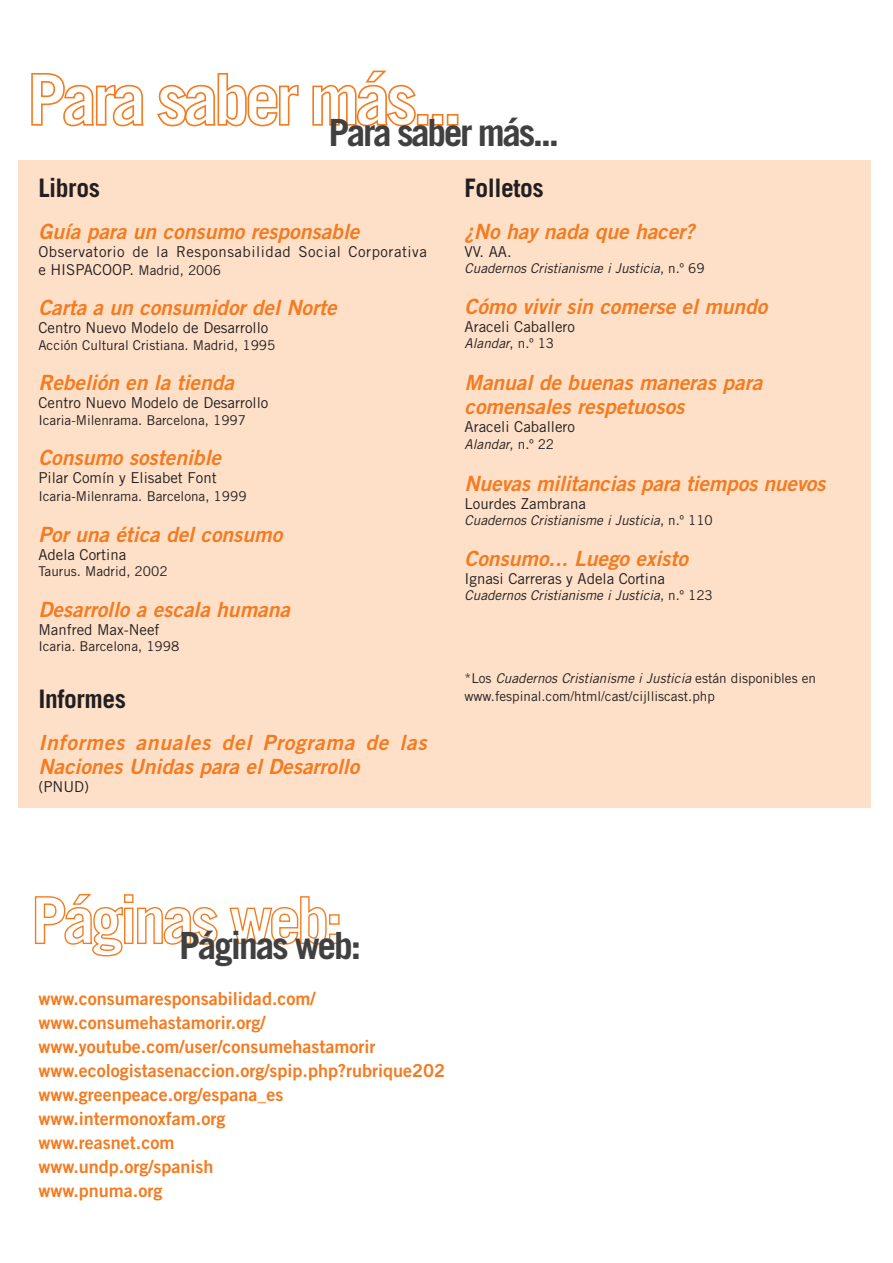
<style>
.page{position:relative;width:893px;height:1263px;background:#fff}
.page>*{position:absolute;margin:0;border:0;box-sizing:border-box;transform-origin:0 0}
.t1{font:700 37.5px "Trade Gothic";letter-spacing:-.065em;color:#404041}
.t2{font:700 25.5px "Trade Gothic";letter-spacing:-.015em;color:#231f20}
.t3{font:italic 21px/24px "Trade Gothic Bold Two";color:#f47b20}
.t4{font:18px/24px "Trade Gothic Bold Two";color:#f47b20}
.t5{font:15px "Trade Gothic";color:#231f20}
.t6{font:15px/18px "Trade Gothic";letter-spacing:.035em;color:#231f20}
.t7{font:13.5px/18px "Trade Gothic";color:#231f20}
.t8{font:italic 13.5px "Trade Gothic";color:#231f20}
.s1{font-size:13.5px}
.s2{font-style:normal}
.s3{font-style:italic}
</style>
<div class="page">
<div style="left:18px;top:161px;width:852px;height:647px;background:#fee0c8"></div>
<svg style="left:31px;top:70px;width:428px;height:57px"></svg>
<svg style="left:34px;top:894px;width:306px;height:63px"></svg>
<h1 class="t1" style="left:328px;top:119px;width:232px">Para saber más...</h1>
<p class="t2" style="left:38px;top:178px;width:63px">Libros</p>
<p class="t3" style="left:38px;top:221px;width:327px">Guía para un consumo responsable</p>
<p class="t6" style="left:38px;top:244px;width:390px">Observatorio de la Responsabilidad Social Corporativa e HISPACOOP. <span class="s1">Madrid, 2006</span></p>
<p class="t3" style="left:38px;top:298px;width:304px">Carta a un consumidor del Norte</p>
<p class="t5" style="left:38px;top:322px;width:231px">Centro Nuevo Modelo de Desarrollo</p>
<p class="t7" style="left:38px;top:337px;width:238px">Acción Cultural Cristiana. Madrid, 1995</p>
<p class="t3" style="left:38px;top:373px;width:201px">Rebelión en la tienda</p>
<p class="t5" style="left:38px;top:397px;width:231px">Centro Nuevo Modelo de Desarrollo</p>
<p class="t7" style="left:38px;top:412px;width:209px">Icaria-Milenrama. Barcelona, 1997</p>
<p class="t3" style="left:38px;top:448px;width:188px">Consumo sostenible</p>
<p class="t5" style="left:38px;top:472px;width:180px">Pilar Comín y Elisabet Font</p>
<p class="t7" style="left:38px;top:489px;width:210px">Icaria-Milenrama. Barcelona, 1999</p>
<p class="t3" style="left:38px;top:524px;width:250px">Por una ética del consumo</p>
<p class="t5" style="left:38px;top:549px;width:89px">Adela Cortina</p>
<p class="t7" style="left:38px;top:564px;width:131px">Taurus. Madrid, 2002</p>
<p class="t3" style="left:38px;top:599px;width:257px">Desarrollo a escala humana</p>
<p class="t5" style="left:38px;top:624px;width:123px">Manfred Max-Neef</p>
<p class="t7" style="left:38px;top:639px;width:142px">Icaria. Barcelona, 1998</p>
<p class="t2" style="left:38px;top:690px;width:89px">Informes</p>
<p class="t3" style="left:38px;top:733px;width:394px">Informes anuales del Programa de las<br>Naciones Unidas para el Desarrollo</p>
<p class="t5" style="left:38px;top:781px;width:52px">(PNUD)</p>
<p class="t2" style="left:464px;top:178px;width:81px">Folletos</p>
<p class="t3" style="left:464px;top:221px;width:236px">¿No hay nada que hacer?</p>
<p class="t5" style="left:464px;top:246px;width:49px">VV. AA.</p>
<p class="t8" style="left:464px;top:263px;width:241px">Cuadernos Cristianisme i Justicia<span class="s2">, n . º 6 9</span></p>
<p class="t3" style="left:464px;top:296px;width:308px">Cómo vivir sin comerse el mundo</p>
<p class="t5" style="left:464px;top:321px;width:112px">Araceli Caballero</p>
<p class="t8" style="left:464px;top:338px;width:91px">Alandar<span class="s2">, n . º 1 3</span></p>
<p class="t3" style="left:464px;top:373px;width:303px">Manual de buenas maneras para comensales respetuosos</p>
<p class="t5" style="left:464px;top:421px;width:112px">Araceli Caballero</p>
<p class="t8" style="left:464px;top:439px;width:91px">Alandar<span class="s2">, n . º 2 2</span></p>
<p class="t3" style="left:464px;top:473px;width:367px">Nuevas militancias para tiempos nuevos</p>
<p class="t5" style="left:464px;top:498px;width:123px">Lourdes Zambrana</p>
<p class="t8" style="left:464px;top:515px;width:250px">Cuadernos Cristianisme i Justicia<span class="s2">, n . º 1 1 0</span></p>
<p class="t3" style="left:464px;top:548px;width:229px">Consumo... Luego existo</p>
<p class="t5" style="left:464px;top:573px;width:202px">Ignasi Carreras y Adela Cortina</p>
<p class="t8" style="left:464px;top:590px;width:250px">Cuadernos Cristianisme i Justicia<span class="s2">, n . º 1 2 3</span></p>
<p class="t7" style="left:464px;top:670px;width:353px">* L o s <span class="s3">Cuadernos Cristianisme i Justicia</span> e st á n d i s p o n i b l e s e n www.fespinal.com/html/cast/cijlliscast.php</p>
<h1 class="t1" style="left:179px;top:932px;width:183px">Páginas web:</h1>
<p class="t4" style="left:38px;top:988px;width:408px">www.consumaresponsabilidad.com/ www.consumehastamorir.org/ www.youtube.com/user/consumehastamorir www.ecologistasenaccion.org/spip.php?rubrique202 www.greenpeace.org/espana_es www.intermonoxfam.org<br>www.reasnet.com<br>www.undp.org/spanish<br>www.pnuma.org</p>
</div>
